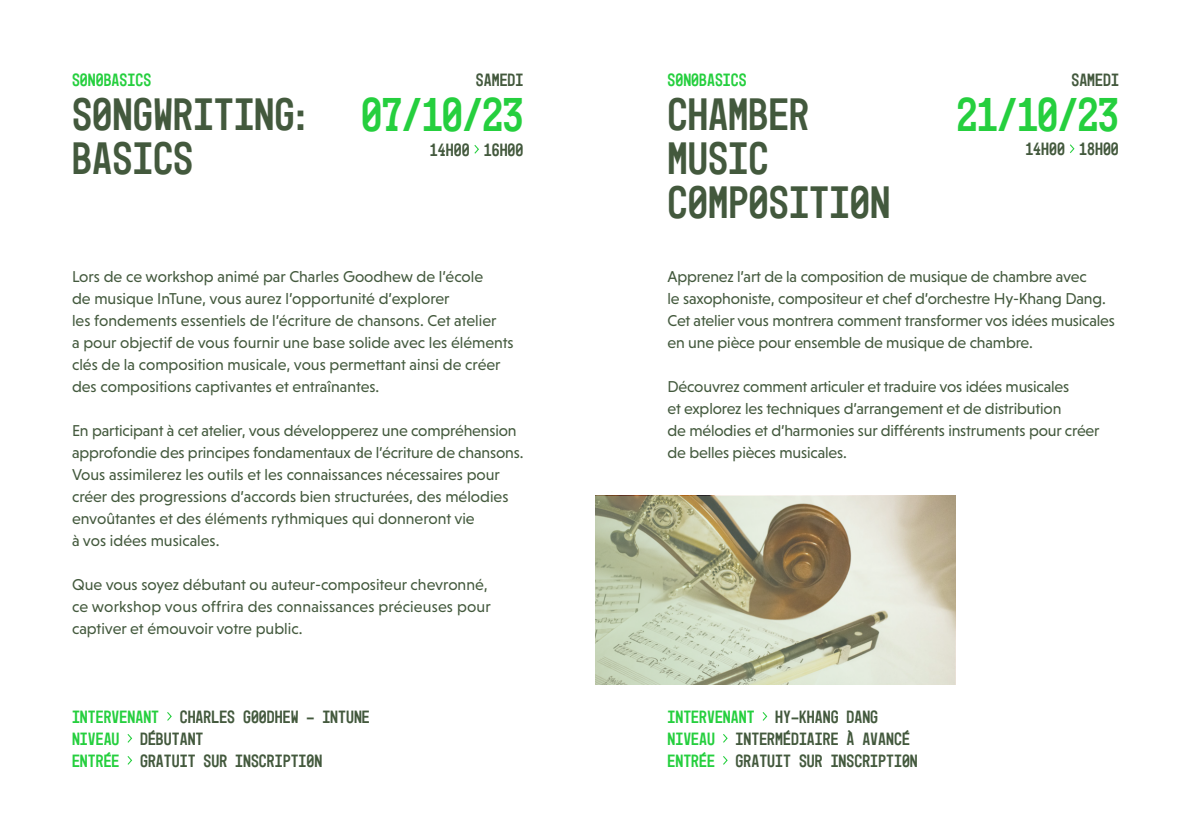
<style>
.page{position:relative;width:1191px;height:840px;background:#fff}
.page>*{position:absolute;margin:0;border:0;box-sizing:border-box;transform-origin:0 0}
.t1{font:48px "Mono 45 Headline Sonotron Reg Accent Variant";letter-spacing:-.02em;color:#25cf3e}
.t2{font:46px/44px "Mono 45 Headline Sonotron Reg Accent Variant";color:#43593d}
.t3{font:18px/22px "Mono 45 Headline Sonotron Reg Accent Variant";color:#43593d}
.t4{font:18px "Mono 45 Headline Sonotron Reg Accent Variant";color:#25cf3e}
.t5{font:16px/22px "Niveau Grotesk";letter-spacing:-.01em;color:#43593d}
.s1{color:#25cf3e}
</style>
<div class="page">
<svg style="left:762px;top:712px;width:6px;height:9px"></svg>
<svg style="left:723px;top:734px;width:5px;height:9px"></svg>
<svg style="left:723px;top:756px;width:5px;height:9px"></svg>
<svg style="left:167px;top:712px;width:5px;height:9px"></svg>
<svg style="left:127px;top:734px;width:6px;height:9px"></svg>
<svg style="left:127px;top:756px;width:6px;height:9px"></svg>
<svg style="left:474px;top:145px;width:5px;height:9px"></svg>
<svg style="left:1070px;top:144px;width:5px;height:9px"></svg>
<svg style="left:595px;top:495px;width:360px;height:189px;background:#bebda4"></svg>
<p class="t4" style="left:72px;top:69px;width:81px">SONOBASICS</p>
<h2 class="t2" style="left:72px;top:93px;width:240px">SONGWRITING:<br>BASICS</h2>
<p class="t3" style="left:476px;top:69px;width:49px">SAMEDI</p>
<p class="t3" style="left:1071px;top:69px;width:49px">SAMEDI</p>
<p class="t4" style="left:667px;top:69px;width:81px">SONOBASICS</p>
<h2 class="t2" style="left:667px;top:93px;width:224px">CHAMBER<br>MUSIC<br>COMPOSITION</h2>
<h1 class="t1" style="left:956px;top:86px;width:164px">21/10/23</h1>
<p class="t3" style="left:1025px;top:138px;width:95px">14H00 18H00</p>
<h1 class="t1" style="left:361px;top:86px;width:164px">07/10/23</h1>
<p class="t3" style="left:430px;top:138px;width:95px">14H00 16H00</p>
<p class="t5" style="left:72px;top:265px;width:443px">Lors de ce workshop animé par Charles Goodhew de l’école<br>de musique InTune, vous aurez l’opportunité d’explorer<br>les fondements essentiels de l’écriture de chansons. Cet atelier<br>a pour objectif de vous fournir une base solide avec les éléments clés de la composition musicale, vous permettant ainsi de créer des compositions captivantes et entraînantes.</p>
<p class="t5" style="left:72px;top:419px;width:453px">En participant à cet atelier, vous développerez une compréhension approfondie des principes fondamentaux de l’écriture de chansons.<br>Vous assimilerez les outils et les connaissances nécessaires pour créer des progressions d’accords bien structurées, des mélodies envoûtantes et des éléments rythmiques qui donneront vie<br>à vos idées musicales.</p>
<p class="t5" style="left:72px;top:573px;width:420px">Que vous soyez débutant ou auteur-compositeur chevronné, ce workshop vous offrira des connaissances précieuses pour captiver et émouvoir votre public.</p>
<p class="t3" style="left:72px;top:705px;width:299px"><span class="s1">INTERVENANT</span> CHARLES GOODHEW - INTUNE<br><span class="s1">NIVEAU</span> DÉBUTANT<br><span class="s1">ENTRÉE</span> GRATUIT SUR INSCRIPTION</p>
<p class="t5" style="left:667px;top:265px;width:449px">Apprenez l’art de la composition de musique de chambre avec<br>le saxophoniste, compositeur et chef d’orchestre Hy-Khang Dang.<br>Cet atelier vous montrera comment transformer vos idées musicales en une pièce pour ensemble de musique de chambre.</p>
<p class="t5" style="left:667px;top:375px;width:433px">Découvrez comment articuler et traduire vos idées musicales<br>et explorez les techniques d’arrangement et de distribution<br>de mélodies et d’harmonies sur différents instruments pour créer de belles pièces musicales.</p>
<p class="t3" style="left:667px;top:705px;width:252px"><span class="s1">INTERVENANT</span> HY-KHANG DANG<br><span class="s1">NIVEAU</span> INTERMÉDIAIRE À AVANCÉ<br><span class="s1">ENTRÉE</span> GRATUIT SUR INSCRIPTION</p>
</div>
